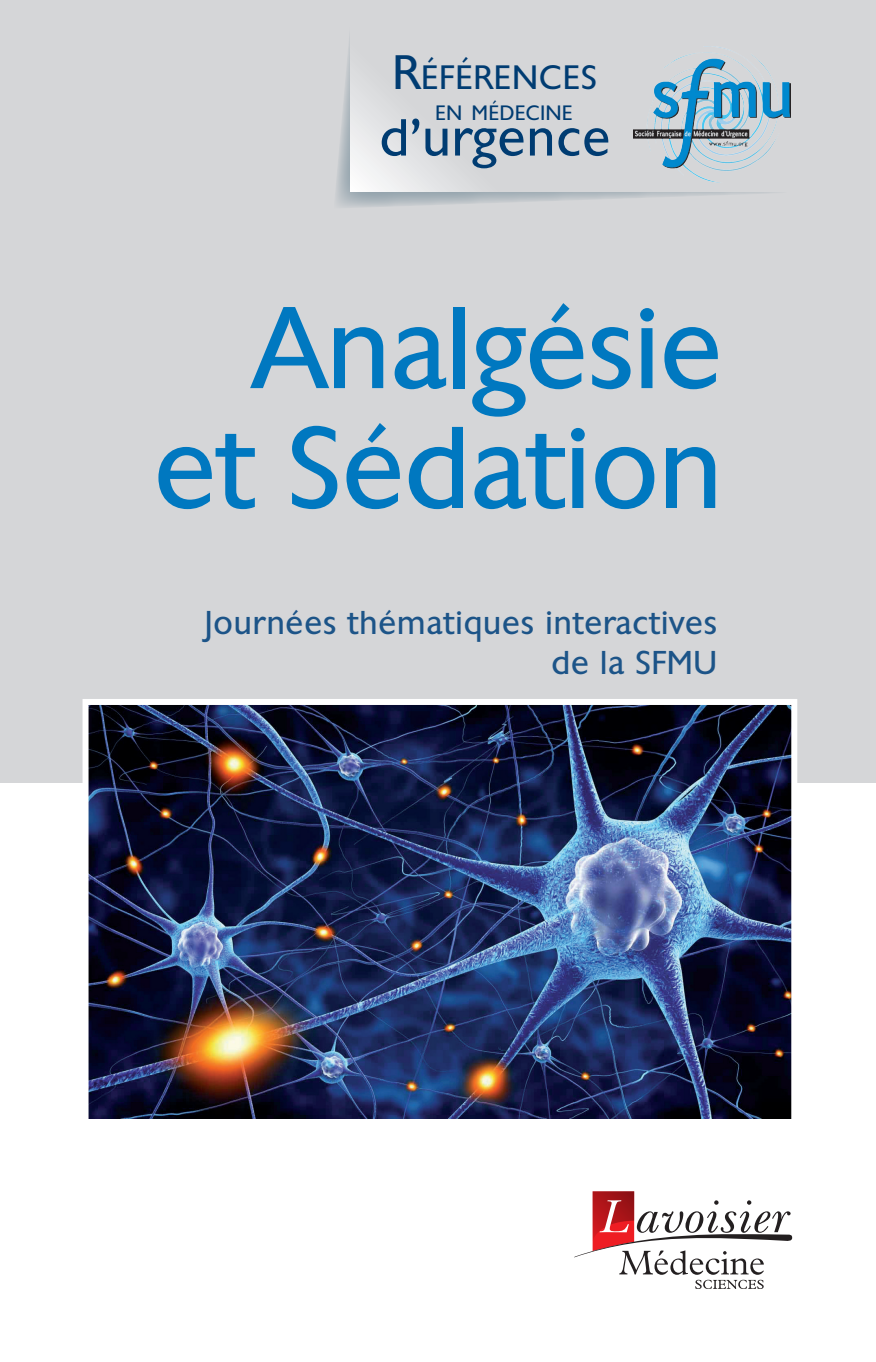
<style>
.page{position:relative;width:876px;height:1362px;background:#fff}
.page>*{position:absolute;margin:0;border:0;box-sizing:border-box;transform-origin:0 0}
.t1{font:112.4px/119.8px "Chantilly";color:#0078c0;text-align:right}
.t2{font:50.4px "Chantilly";letter-spacing:.025em;color:#003c72}
.t3{font:32.8px "Chantilly";letter-spacing:.045em;color:#003c72}
.t4{font:32px/40px "Chantilly";letter-spacing:.03em;color:#1c5488;text-align:right}
.t5{font:20.2px "Chantilly";letter-spacing:.035em;color:#003c72}
.s1{font-size:46.8px}
</style>
<div class="page">
<div style="left:0;top:0;width:875px;height:782px;background:#d5d6d8"></div>
<svg style="left:574px;top:1191px;width:218px;height:97px"></svg>
<img style="left:89px;top:705px;width:701px;height:413px">
<div style="left:82px;top:698px;width:715px;height:449px;border:6px solid #fff"></div>
<svg style="left:336px;top:38px;width:437px;height:169px"></svg>
<svg style="left:350px;top:38px;width:423px;height:153px"></svg>
<img style="left:633px;top:47px;width:157px;height:135px">
<p class="t3" style="left:393px;top:57px;width:205px"><span class="s1">R</span>ÉFÉRENCES</p>
<p class="t5" style="left:435px;top:100px;width:138px">EN MÉDECINE</p>
<h2 class="t2" style="left:379px;top:106px;width:232px">d’urgence</h2>
<h1 class="t1" style="left:154px;top:287px;width:569px">Analgésie et Sédation</h1>
<p class="t4" style="left:205px;top:601px;width:514px">Journées thématiques interactives de la SFMU</p>
</div>
